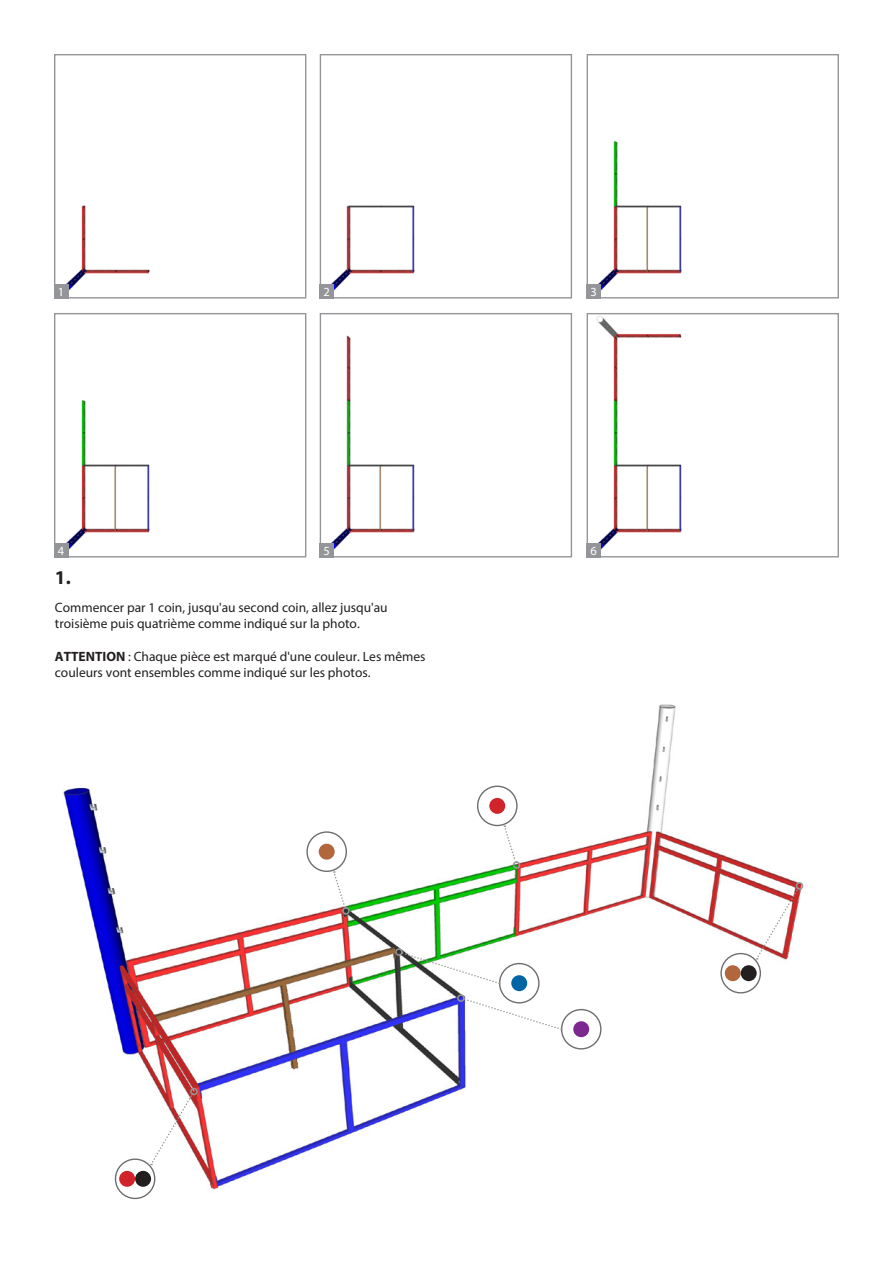
<style>
.page{position:relative;width:893px;height:1263px;background:#fff}
.page>*{position:absolute;margin:0;border:0;box-sizing:border-box;transform-origin:0 0}
.t1{font:700 19.5px "Myriad Pro";color:#231f20}
.t2{font:13.5px/16.2px "Myriad Pro";color:#231f20}
.t3{font:12.45px "Myriad Pro";color:#fff}
.s1{font-weight:700}
</style>
<div class="page">
<img style="left:63px;top:704px;width:741px;height:496px">
<img style="left:66px;top:205px;width:84px;height:91px">
<div style="left:54px;top:54px;width:252px;height:244px;border:1px solid #939598"></div>
<img style="left:66px;top:400px;width:84px;height:155px">
<div style="left:54px;top:313px;width:252px;height:244px;border:1px solid #939598"></div>
<img style="left:331px;top:205px;width:84px;height:85px">
<div style="left:320px;top:54px;width:252px;height:244px;border:1px solid #939598"></div>
<img style="left:598px;top:141px;width:84px;height:149px">
<div style="left:587px;top:54px;width:252px;height:244px;border:1px solid #939598"></div>
<img style="left:331px;top:335px;width:84px;height:214px">
<div style="left:320px;top:313px;width:252px;height:244px;border:1px solid #939598"></div>
<img style="left:596px;top:316px;width:86px;height:233px">
<div style="left:587px;top:313px;width:252px;height:244px;border:1px solid #939598"></div>
<div style="left:54px;top:284px;width:14px;height:14px;background:#939598"></div>
<div style="left:54px;top:543px;width:14px;height:14px;background:#939598"></div>
<div style="left:320px;top:284px;width:14px;height:14px;background:#939598"></div>
<div style="left:587px;top:284px;width:14px;height:14px;background:#939598"></div>
<div style="left:320px;top:543px;width:14px;height:14px;background:#939598"></div>
<div style="left:587px;top:543px;width:14px;height:14px;background:#939598"></div>
<div style="left:307px;top:832px;width:39px;height:39px;background:#fff;border-radius:50%"></div>
<div style="left:306px;top:831px;width:41px;height:41px;border:1px solid #6c6d70;border-radius:50%"></div>
<div style="left:478px;top:786px;width:39px;height:39px;background:#fff;border-radius:50%"></div>
<div style="left:477px;top:785px;width:41px;height:41px;border:1px solid #6c6d70;border-radius:50%"></div>
<div style="left:500px;top:963px;width:39px;height:40px;background:#fff;border-radius:50%"></div>
<div style="left:499px;top:963px;width:41px;height:40px;border:1px solid #6c6d70;border-radius:50%"></div>
<div style="left:562px;top:1009px;width:39px;height:40px;background:#fff;border-radius:50%"></div>
<div style="left:561px;top:1009px;width:40px;height:40px;border:1px solid #6c6d70;border-radius:50%"></div>
<svg style="left:115px;top:1159px;width:40px;height:39px"></svg>
<div style="left:115px;top:1158px;width:40px;height:41px;border:1px solid #6c6d70;border-radius:50%"></div>
<svg style="left:721px;top:953px;width:39px;height:40px"></svg>
<div style="left:720px;top:953px;width:41px;height:40px;border:1px solid #6c6d70;border-radius:50%"></div>
<div style="left:319px;top:844px;width:16px;height:16px;background:#b2663b;border-radius:50%"></div>
<div style="left:489px;top:798px;width:16px;height:16px;background:#d1232a;border-radius:50%"></div>
<div style="left:511px;top:975px;width:16px;height:16px;background:#0164a4;border-radius:50%"></div>
<div style="left:573px;top:1021px;width:16px;height:16px;background:#7b2991;border-radius:50%"></div>
<div style="left:119px;top:1171px;width:16px;height:16px;background:#d1232a;border-radius:50%"></div>
<div style="left:725px;top:965px;width:16px;height:16px;background:#b2663b;border-radius:50%"></div>
<div style="left:135px;top:1171px;width:16px;height:16px;background:#231f20;border-radius:50%"></div>
<div style="left:741px;top:965px;width:16px;height:16px;background:#231f20;border-radius:50%"></div>
<svg style="left:333px;top:871px;width:13px;height:38px"></svg>
<div style="left:342px;top:907px;width:8px;height:7px;border:2px solid #939598;border-radius:50%"></div>
<svg style="left:503px;top:825px;width:14px;height:38px"></svg>
<div style="left:513px;top:861px;width:7px;height:8px;border:2px solid #939598;border-radius:50%"></div>
<svg style="left:401px;top:951px;width:99px;height:33px"></svg>
<div style="left:395px;top:948px;width:8px;height:8px;border:2px solid #939598;border-radius:50%"></div>
<svg style="left:463px;top:997px;width:99px;height:33px"></svg>
<div style="left:457px;top:994px;width:8px;height:8px;border:2px solid #939598;border-radius:50%"></div>
<svg style="left:151px;top:1093px;width:43px;height:72px"></svg>
<div style="left:190px;top:1088px;width:8px;height:7px;border:2px solid #939598;border-radius:50%"></div>
<svg style="left:756px;top:888px;width:43px;height:71px"></svg>
<div style="left:796px;top:882px;width:7px;height:8px;border:2px solid #939598;border-radius:50%"></div>
<p class="t3" style="left:58px;top:284px;width:8px">1</p>
<p class="t3" style="left:58px;top:543px;width:8px">4</p>
<p class="t3" style="left:324px;top:284px;width:8px">2</p>
<p class="t3" style="left:590px;top:284px;width:8px">3</p>
<p class="t3" style="left:324px;top:543px;width:8px">5</p>
<p class="t3" style="left:590px;top:543px;width:8px">6</p>
<p class="t1" style="left:55px;top:564px;width:17px">1.</p>
<p class="t2" style="left:55px;top:599px;width:334px">Commencer par 1 coin, jusqu'au second coin, allez jusqu'au troisième puis quatrième comme indiqué sur la photo.</p>
<p class="t2" style="left:55px;top:649px;width:372px;line-height:15.6px"><span class="s1">ATTENTION</span> : Chaque pièce est marqué d'une couleur. Les mêmes couleurs vont ensembles comme indiqué sur les photos.</p>
</div>
